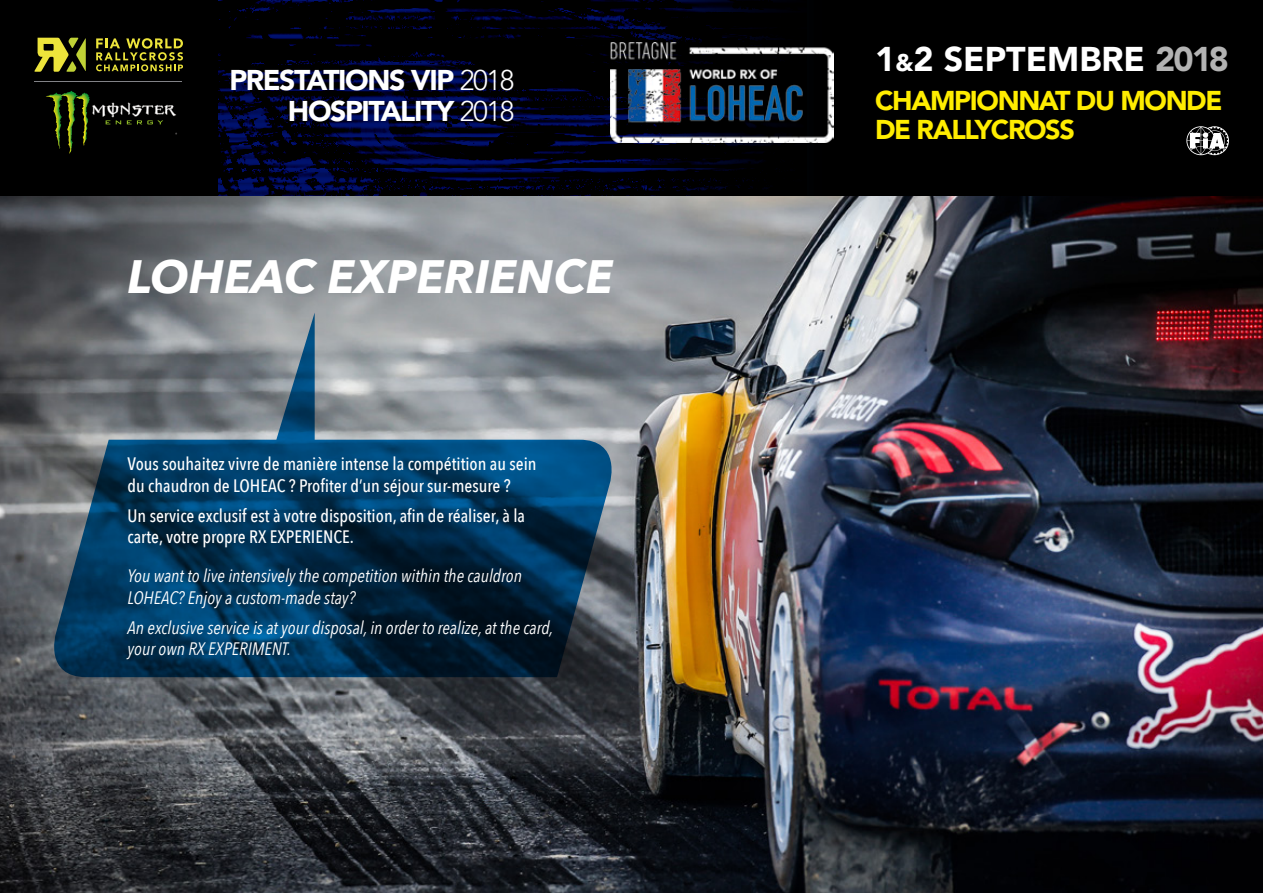
<style>
.page{position:relative;width:1263px;height:893px;background:#fff}
.page>*{position:absolute;margin:0;border:0;box-sizing:border-box;transform-origin:0 0}
.t1{font:italic 700 46.65px "Avenir Next";color:#fff}
.t2{font:900 34.05px "Avenir LT Std";color:#fff}
.t3{font:900 28.35px/30.3px "Avenir LT Std";letter-spacing:-.05em;color:#fff;text-align:right}
.t4{font:900 27px/29.8px "Avenir LT Std";letter-spacing:-.05em;color:#ffed00}
.t5{font:500 18px/21.6px "Avenir Next Condensed";color:#fff}
.t6{font:italic 18px/21.6px "Avenir Next Condensed";color:#fff}
.s1{font-weight:300}
.s2{font-size:23.85px}
.s3{color:#b3b3b3}
</style>
<div class="page">
<img style="left:0;top:196px;width:1263px;height:697px">
<div style="left:0;top:0;width:1263px;height:196px;background:#000"></div>
<img style="left:218px;top:0;width:588px;height:196px">
<svg style="left:96px;top:38px;width:87px;height:33px"></svg>
<hr style="left:34px;top:81px;width:148px;height:1px;background:#818286">
<svg style="left:34px;top:38px;width:52px;height:34px"></svg>
<svg style="left:92px;top:102px;width:84px;height:22px"></svg>
<img style="left:46px;top:91px;width:25px;height:58px">
<svg style="left:1186px;top:126px;width:43px;height:29px"></svg>
<img style="left:610px;top:43px;width:224px;height:99px">
<svg style="left:44px;top:313px;width:612px;height:364px;background:#39586e"></svg>
<h3 class="t3" style="left:229px;top:65px;width:287px">PRESTATIONS VIP <span class="s1">2018<br></span>HOSPITALITY <span class="s1">2018</span></h3>
<h1 class="t1" style="left:128px;top:237px;width:487px">LOHEAC EXPERIENCE</h1>
<p class="t5" style="left:128px;top:453px;width:411px">Vous souhaitez vivre de manière intense la compétition au sein du chaudron de LOHEAC ? Profiter d’un séjour sur-mesure ?</p>
<p class="t5" style="left:128px;top:505px;width:399px">Un service exclusif est à votre disposition, afin de réaliser, à la carte, votre propre RX EXPERIENCE.</p>
<p class="t6" style="left:128px;top:565px;width:396px">You want to live intensively the competition within the cauldron<br>LOHEAC? Enjoy a custom-made stay?</p>
<p class="t6" style="left:128px;top:617px;width:427px">An exclusive service is at your disposal, in order to realize, at the card, your own RX EXPERIMENT.</p>
<h2 class="t2" style="left:875px;top:39px;width:355px">1<span class="s2">&amp;</span>2 SEPTEMBRE <span class="s3">2018</span></h2>
<h3 class="t4" style="left:875px;top:85px;width:349px">CHAMPIONNAT DU MONDE<br>DE RALLYCROSS</h3>
</div>
